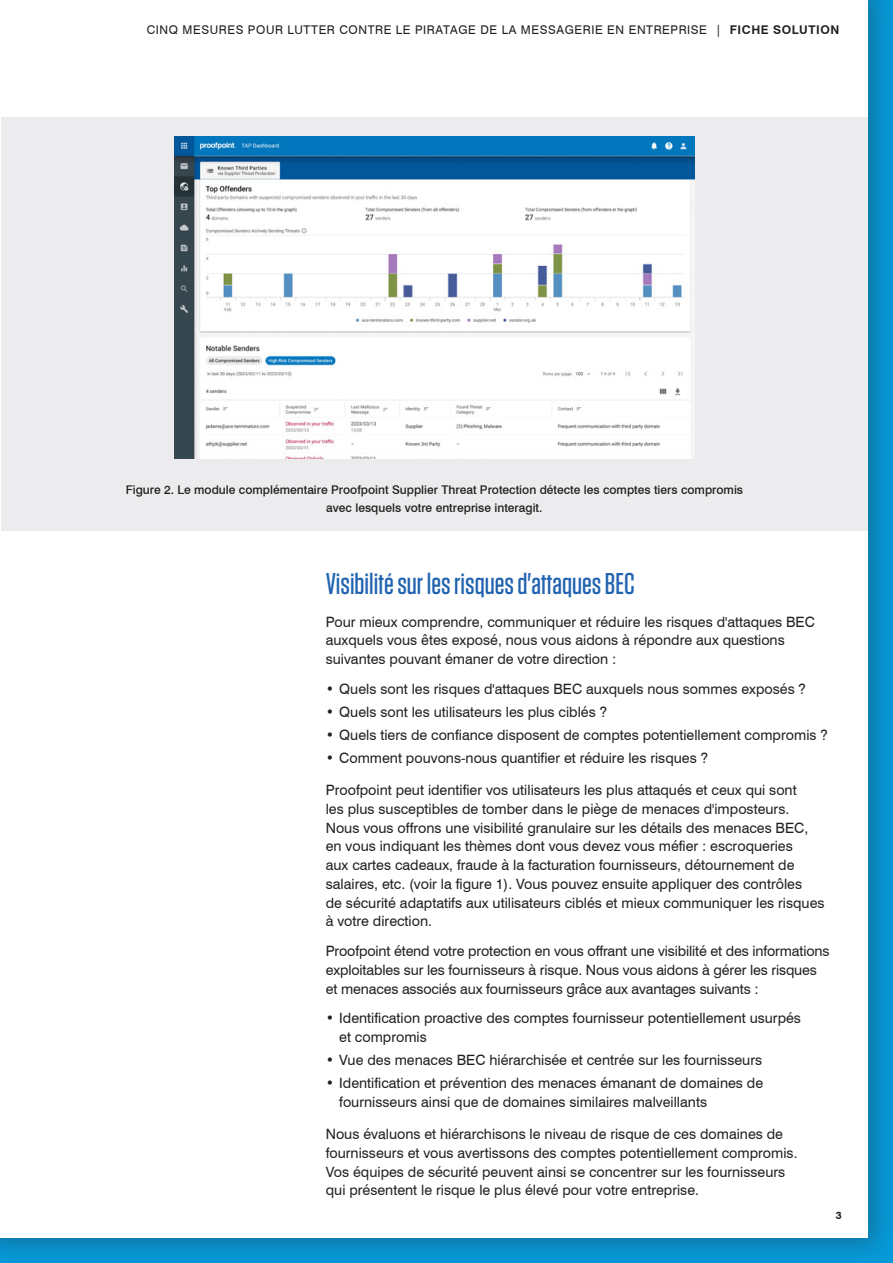
<style>
.page{position:relative;width:893px;height:1263px;background:#fff}
.page>*{position:absolute;margin:0;border:0;box-sizing:border-box;transform-origin:0 0}
.t1{font:500 30px "Tungsten";color:#2163b0}
.t2{font:14.25px/18.8px "Swiss 721 BT";color:#231f20}
.t3{font:500 12px/18px "Swiss 721 BT";color:#231f20;text-align:center}
.t4{font:12px "Swiss 721 BT";letter-spacing:.05em;color:#231f20}
.t5{font:700 10.5px "Swiss 721 BT";color:#231f20}
.s1{font-weight:700}
</style>
<div class="page">
<div style="left:0;top:0;width:893px;height:1263px;background:#231f20;opacity:.3"></div>
<div style="left:0;top:0;width:868px;height:1237px;background:#fff"></div>
<div style="left:1px;top:118px;width:867px;height:413px;background:#ececee"></div>
<img style="left:175px;top:137px;width:519px;height:321px">
<p class="t4" style="left:147px;top:22px;width:694px">CINQ MESURES POUR LUTTER CONTRE LE PIRATAGE DE LA MESSAGERIE EN ENTREPRISE | <span class="s1">FICHE SOLUTION</span></p>
<p class="t3" style="left:126px;top:481px;width:619px">Figure 2. Le module complémentaire Proofpoint Supplier Threat Protection détecte les comptes tiers compromis avec lesquels votre entreprise interagit.</p>
<h1 class="t1" style="left:326px;top:568px;width:310px">Visibilité sur les risques d'attaques BEC</h1>
<p class="t2" style="left:326px;top:612px;width:491px">Pour mieux comprendre, communiquer et réduire les risques d'attaques BEC auxquels vous êtes exposé, nous vous aidons à répondre aux questions suivantes pouvant émaner de votre direction :</p>
<p class="t2" style="left:326px;top:679px;width:482px">• Quels sont les risques d'attaques BEC auxquels nous sommes exposés ?</p>
<p class="t2" style="left:326px;top:702px;width:283px">• Quels sont les utilisateurs les plus ciblés ?</p>
<p class="t2" style="left:326px;top:725px;width:504px">• Quels tiers de confiance disposent de comptes potentiellement compromis ?</p>
<p class="t2" style="left:326px;top:748px;width:384px">• Comment pouvons-nous quantifier et réduire les risques ?</p>
<p class="t2" style="left:326px;top:781px;width:500px">Proofpoint peut identifier vos utilisateurs les plus attaqués et ceux qui sont<br>les plus susceptibles de tomber dans le piège de menaces d'imposteurs.<br>Nous vous offrons une visibilité granulaire sur les détails des menaces BEC, en vous indiquant les thèmes dont vous devez vous méfier : escroqueries<br>aux cartes cadeaux, fraude à la facturation fournisseurs, détournement de salaires, etc. (voir la figure 1). Vous pouvez ensuite appliquer des contrôles<br>de sécurité adaptatifs aux utilisateurs ciblés et mieux communiquer les risques à votre direction.</p>
<p class="t2" style="left:326px;top:941px;width:505px">Proofpoint étend votre protection en vous offrant une visibilité et des informations exploitables sur les fournisseurs à risque. Nous vous aidons à gérer les risques et menaces associés aux fournisseurs grâce aux avantages suivants :</p>
<p class="t2" style="left:339px;top:1008px;width:463px;text-indent:-13px">• Identification proactive des comptes fournisseur potentiellement usurpés et compromis</p>
<p class="t2" style="left:326px;top:1050px;width:438px">• Vue des menaces BEC hiérarchisée et centrée sur les fournisseurs</p>
<p class="t2" style="left:339px;top:1073px;width:425px;text-indent:-13px">• Identification et prévention des menaces émanant de domaines de fournisseurs ainsi que de domaines similaires malveillants</p>
<p class="t2" style="left:326px;top:1124px;width:473px">Nous évaluons et hiérarchisons le niveau de risque de ces domaines de fournisseurs et vous avertissons des comptes potentiellement compromis.<br>Vos équipes de sécurité peuvent ainsi se concentrer sur les fournisseurs qui présentent le risque le plus élevé pour votre entreprise.</p>
<p class="t5" style="left:836px;top:1208px;width:7px">3</p>
</div>
